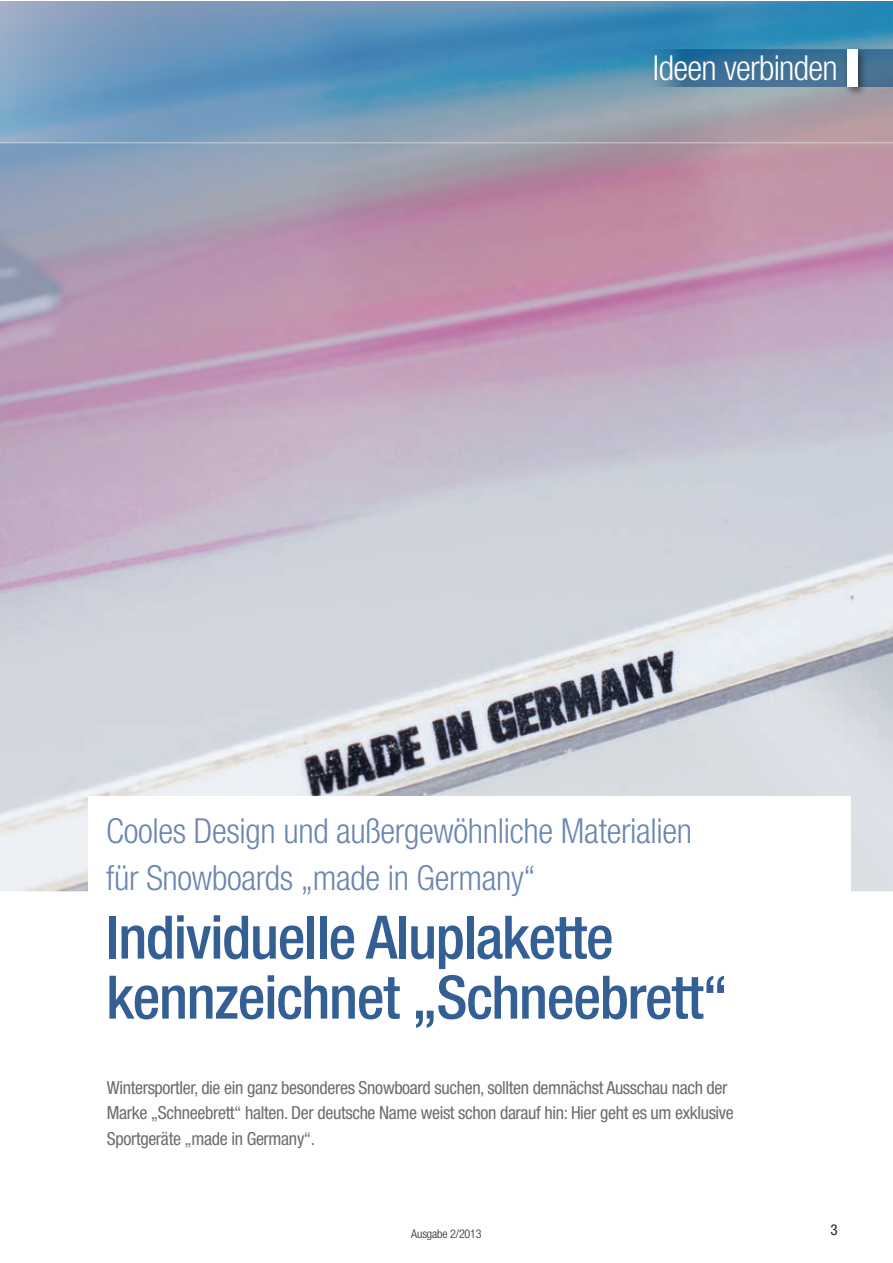
<style>
.page{position:relative;width:893px;height:1263px;background:#fff}
.page>*{position:absolute;margin:0;border:0;box-sizing:border-box;transform-origin:0 0}
.t1{font:500 condensed 60px/60px "Helvetica Neue LT Pro";letter-spacing:-.02em;color:#345f94}
.t2{font:300 condensed 34.5px/47.2px "Helvetica Neue LT Pro";letter-spacing:-.01em;color:#6c85b1}
.t3{font:300 condensed 34.5px "Helvetica Neue LT Pro";letter-spacing:-.02em;color:#fff}
.t4{font:condensed 18px/25.5px "Helvetica Neue LT Pro";letter-spacing:-.02em;color:#6c6d70}
.t5{font:condensed 15px "Helvetica Neue LT Pro";color:#231f20}
.t6{font:300 condensed 12px "Helvetica Neue LT Pro";letter-spacing:-.01em;color:#231f20}
</style>
<div class="page">
<img style="left:0;top:1px;width:892px;height:890px">
<hr style="left:0;top:142px;width:892px;height:1px;background:#fff">
<svg style="left:0;top:1px;width:215px;height:142px"></svg>
<div style="left:88px;top:796px;width:763px;height:412px;background:#fff"></div>
<svg style="left:640px;top:50px;width:252px;height:37px"></svg>
<div style="left:842px;top:44px;width:27px;height:54px;background:#231f20;opacity:.75"></div>
<div style="left:848px;top:50px;width:10px;height:37px;background:#fff"></div>
<h2 class="t3" style="left:653px;top:48px;width:186px">Ideen verbinden</h2>
<h2 class="t2" style="left:106px;top:807px;width:587px">Cooles Design und außergewöhnliche Materialien für Snowboards „made in Germany“</h2>
<h1 class="t1" style="left:106px;top:906px;width:623px">Individuelle Aluplakette kennzeichnet „Schneebrett“</h1>
<p class="t4" style="left:107px;top:1074px;width:628px">Wintersportler, die ein ganz besonderes Snowboard suchen, sollten demnächst Ausschau nach der<br>Marke „Schneebrett“ halten. Der deutsche Name weist schon darauf hin: Hier geht es um exklusive<br>Sportgeräte „made in Germany“.</p>
<p class="t6" style="left:411px;top:1226px;width:72px">Ausgabe 2/2013</p>
<p class="t5" style="left:830px;top:1221px;width:9px">3</p>
</div>
